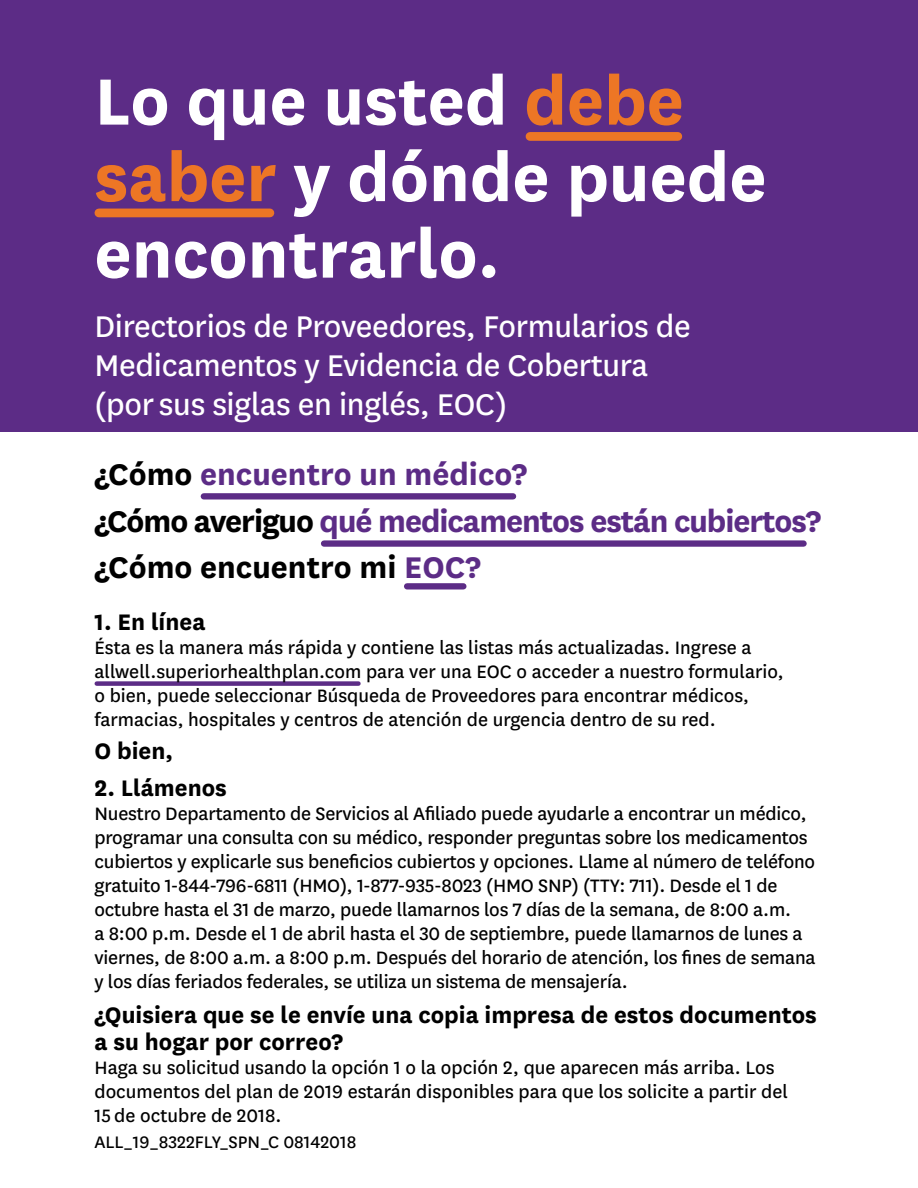
<style>
.page{position:relative;width:918px;height:1188px;background:#fff}
.page>*{position:absolute;margin:0;border:0;box-sizing:border-box;transform-origin:0 0}
.t1{font:700 76.35px/76.5px "Centene Sans";color:#fff}
.t2{font:34.95px/39px "Centene Sans";letter-spacing:-.01em;color:#fff}
.t3{font:700 34.95px/46.5px "Centene Sans";letter-spacing:-.03em;color:#5c2c86}
.t4{font:700 26.25px/27px "Centene Sans";color:#000}
.t5{font:21px/24px "Centene Sans";letter-spacing:-.01em;color:#000}
.t6{font:19.5px "Centene Sans";color:#000}
.s1{color:#ed7625}
.s2{color:#000}
</style>
<div class="page">
<div style="left:0;top:0;width:918px;height:432px;background:#5c2c86"></div>
<div style="left:204px;top:493px;width:309px;height:7px;background:#5c2c86"></div>
<div style="left:324px;top:540px;width:480px;height:7px;background:#5c2c86"></div>
<div style="left:407px;top:583px;width:56px;height:7px;background:#5c2c86"></div>
<div style="left:97px;top:681px;width:261px;height:5px;background:#5c2c86"></div>
<div style="left:530px;top:132px;width:148px;height:9px;background:#ed7625"></div>
<div style="left:99px;top:209px;width:171px;height:8px;background:#ed7625"></div>
<h1 class="t1" style="left:94px;top:57px;width:674px">Lo que usted <span class="s1">debe saber</span> y dónde puede encontrarlo.</h1>
<h2 class="t2" style="left:94px;top:305px;width:598px">Directorios de Proveedores, Formularios de<br>Medicamentos y Evidencia de Cobertura (por sus siglas en inglés, EOC)</h2>
<p class="t3" style="left:94px;top:449px;width:728px"><span class="s2">¿Cómo</span> encuentro un médico?<br><span class="s2">¿Cómo averiguo</span> qué medicamentos están cubiertos? <span class="s2">¿Cómo encuentro mi</span> EOC?</p>
<h3 class="t4" style="left:94px;top:606px;width:112px">1. En línea</h3>
<p class="t5" style="left:94px;top:634px;width:691px">Ésta es la manera más rápida y contiene las listas más actualizadas. Ingrese a allwell.superiorhealthplan.com para ver una EOC o acceder a nuestro formulario, o bien, puede seleccionar Búsqueda de Proveedores para encontrar médicos, farmacias, hospitales y centros de atención de urgencia dentro de su red.</p>
<p class="t4" style="left:94px;top:736px;width:80px">O bien,</p>
<h3 class="t4" style="left:94px;top:773px;width:134px">2. Llámenos</h3>
<p class="t5" style="left:94px;top:801px;width:723px">Nuestro Departamento de Servicios al Afiliado puede ayudarle a encontrar un médico, programar una consulta con su médico, responder preguntas sobre los medicamentos cubiertos y explicarle sus beneficios cubiertos y opciones. Llame al número de teléfono gratuito 1-844-796-6811 (HMO), 1-877-935-8023 (HMO SNP) (TTY: 711). Desde el 1 de octubre hasta el 31 de marzo, puede llamarnos los 7 días de la semana, de 8:00 a.m.<br>a 8:00 p.m. Desde el 1 de abril hasta el 30 de septiembre, puede llamarnos de lunes a viernes, de 8:00 a.m. a 8:00 p.m. Después del horario de atención, los fines de semana y los días feriados federales, se utiliza un sistema de mensajería.</p>
<p class="t4" style="left:94px;top:1000px;width:724px">¿Quisiera que se le envíe una copia impresa de estos documentos a su hogar por correo?</p>
<p class="t5" style="left:94px;top:1055px;width:695px">Haga su solicitud usando la opción 1 o la opción 2, que aparecen más arriba. Los documentos del plan de 2019 estarán disponibles para que los solicite a partir del<br>15 de octubre de 2018.</p>
<p class="t6" style="left:94px;top:1129px;width:263px">ALL_19_8322FLY_SPN_C 08142018</p>
</div>
